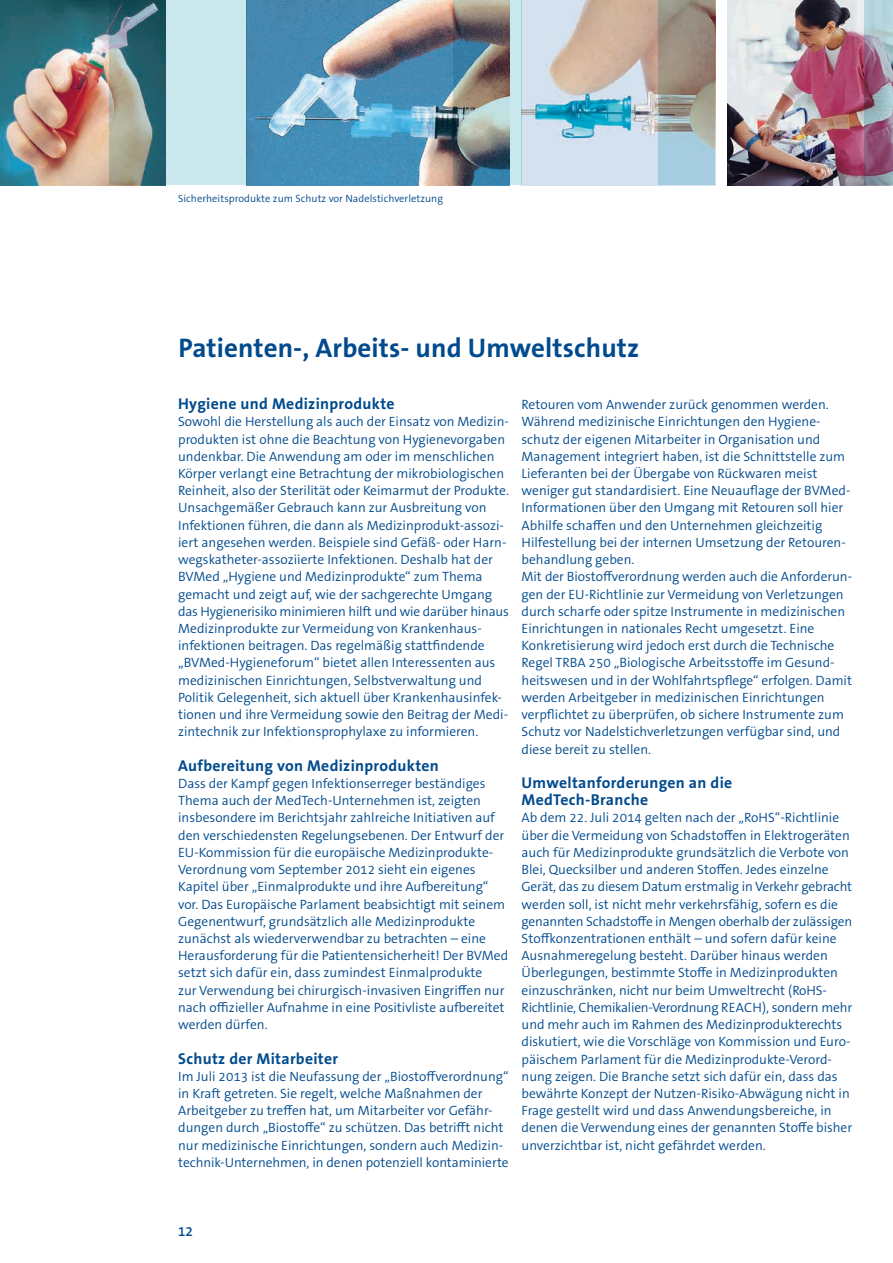
<style>
.page{position:relative;width:893px;height:1263px;background:#fff}
.page>*{position:absolute;margin:0;border:0;box-sizing:border-box;transform-origin:0 0}
.HEAD_18{font:700 27px "The Sans OT7";letter-spacing:.005em;color:#004a8d}
.COPY_9P_SUBLINE1{font:700 15.75px/17.2px "The Sans OT7";letter-spacing:.02em;color:#004a8d}
.COPY_9P{font:300 13.5px/17.2px "The Sans OT4";color:#004a8d}
.t1{font:600 13.5px "The Sans OT6";color:#004a8d}
.BVM2_BU{font:300 10.5px "The Sans OT4";letter-spacing:.005em;color:#004a8d}
</style>
<div class="page">
<img style="left:247px;top:0;width:206px;height:185px">
<img style="left:0;top:0;width:109px;height:185px">
<img style="left:522px;top:0;width:137px;height:185px">
<img style="left:728px;top:0;width:137px;height:185px">
<svg style="left:659px;top:0;width:56px;height:185px;background:#9c9f9b"></svg>
<svg style="left:865px;top:0;width:28px;height:185px;background:#9b8a9f"></svg>
<svg style="left:109px;top:0;width:138px;height:185px;background:#9dbbbe"></svg>
<img style="left:453px;top:0;width:69px;height:185px">
<p class="BVM2_BU" style="left:178px;top:192px;width:266px">Sicherheitsprodukte zum Schutz vor Nadelstichverletzung</p>
<p class="HEAD_18" style="left:178px;top:331px;width:462px">Patienten-, Arbeits- und Umweltschutz</p>
<p class="COPY_9P_SUBLINE1" style="left:178px;top:395px;width:218px">Hygiene und Medizinprodukte</p>
<p class="COPY_9P" style="left:178px;top:413px;width:332px">Sowohl die Herstellung als auch der Einsatz von Medizin&shy;produkten ist ohne die Beachtung von Hygienevorgaben undenkbar. Die Anwendung am oder im menschlichen Körper verlangt eine Betrachtung der mikrobiologischen Reinheit, also der Sterilität oder Keimarmut der Produkte.<br>Unsachgemäßer Gebrauch kann zur Ausbreitung von Infektionen führen, die dann als Medizinprodukt-assozi&shy;iert angesehen werden. Beispiele sind Gefäß- oder Harn&shy;wegskatheter-assoziierte Infektionen. Deshalb hat der BVMed „Hygiene und Medizinprodukte“ zum Thema gemacht und zeigt auf, wie der sachgerechte Umgang das Hygienerisiko minimieren hilft und wie darüber hinaus Medizinprodukte zur Vermeidung von Krankenhaus&shy;infektionen beitragen. Das regelmäßig stattfindende „BVMed-Hygieneforum“ bietet allen Interessenten aus medizinischen Einrichtungen, Selbstverwaltung und Politik Gelegenheit, sich aktuell über Krankenhausinfek&shy;tionen und ihre Vermeidung sowie den Beitrag der Medi&shy;zintechnik zur Infektionsprophylaxe zu informieren.</p>
<p class="COPY_9P_SUBLINE1" style="left:178px;top:757px;width:262px">Aufbereitung von Medizinprodukten</p>
<p class="COPY_9P" style="left:178px;top:775px;width:332px">Dass der Kampf gegen Infektionserreger beständiges Thema auch der MedTech-Unternehmen ist, zeigten insbesondere im Berichtsjahr zahlreiche Initiativen auf den verschiedensten Regelungsebenen. Der Entwurf der EU-Kommission für die europäische Medizinprodukte-Verordnung vom September 2012 sieht ein eigenes Kapitel über „Einmalprodukte und ihre Aufbereitung“ vor. Das Europäische Parlament beabsichtigt mit seinem Gegenentwurf, grundsätzlich alle Medizinprodukte zunächst als wiederverwendbar zu betrachten – eine Herausforderung für die Patientensicherheit! Der BVMed setzt sich dafür ein, dass zumindest Einmalprodukte<br>zur Verwendung bei chirurgisch-invasiven Eingriffen nur nach offizieller Aufnahme in eine Positivliste aufbereitet werden dürfen.</p>
<p class="COPY_9P_SUBLINE1" style="left:178px;top:1050px;width:161px">Schutz der Mitarbeiter</p>
<p class="COPY_9P" style="left:178px;top:1068px;width:332px">Im Juli 2013 ist die Neufassung der „Biostoffverordnung“ in Kraft getreten. Sie regelt, welche Maßnahmen der Arbeitgeber zu treffen hat, um Mitarbeiter vor Gefähr&shy;dungen durch „Biostoffe“ zu schützen. Das betrifft nicht nur medizinische Einrichtungen, sondern auch Medizin&shy;technik-Unternehmen, in denen potenziell kontaminierte</p>
<p class="COPY_9P" style="left:522px;top:396px;width:330px">Retouren vom Anwender zurück genommen werden.<br>Während medizinische Einrichtungen den Hygiene&shy;schutz der eigenen Mitarbeiter in Organisation und Management integriert haben, ist die Schnittstelle zum Lieferanten bei der Übergabe von Rückwaren meist weniger gut standardisiert. Eine Neuauflage der BVMed-Informationen über den Umgang mit Retouren soll hier Abhilfe schaffen und den Unternehmen gleichzeitig Hilfestellung bei der internen Umsetzung der Retouren&shy;behandlung geben.</p>
<p class="COPY_9P" style="left:522px;top:568px;width:332px">Mit der Biostoffverordnung werden auch die Anforderun&shy;gen der EU-Richtlinie zur Vermeidung von Verletzungen durch scharfe oder spitze Instrumente in medizinischen Einrichtungen in nationales Recht umgesetzt. Eine Konkretisierung wird jedoch erst durch die Technische Regel TRBA 250 „Biologische Arbeitsstoffe im Gesund&shy;heitswesen und in der Wohlfahrtspflege“ erfolgen. Damit werden Arbeitgeber in medizinischen Einrichtungen verpflichtet zu überprüfen, ob sichere Instrumente zum Schutz vor Nadelstichverletzungen verfügbar sind, und diese bereit zu stellen.</p>
<p class="COPY_9P_SUBLINE1" style="left:522px;top:774px;width:212px">Umweltanforderungen an die<br>MedTech-Branche</p>
<p class="COPY_9P" style="left:522px;top:809px;width:332px">Ab dem 22. Juli 2014 gelten nach der „RoHS“-Richtlinie über die Vermeidung von Schadstoffen in Elektrogeräten auch für Medizinprodukte grundsätzlich die Verbote von Blei, Quecksilber und anderen Stoffen. Jedes einzelne Gerät, das zu diesem Datum erstmalig in Verkehr gebracht werden soll, ist nicht mehr verkehrsfähig, sofern es die genannten Schadstoffe in Mengen oberhalb der zulässigen Stoffkonzentrationen enthält – und sofern dafür keine Ausnahmeregelung besteht. Darüber hinaus werden Überlegungen, bestimmte Stoffe in Medizinprodukten einzuschränken, nicht nur beim Umweltrecht (RoHS-Richtlinie, Chemikalien-Verordnung REACH), sondern mehr und mehr auch im Rahmen des Medizinprodukterechts diskutiert, wie die Vorschläge von Kommission und Euro&shy;päischem Parlament für die Medizinprodukte-Verord&shy;nung zeigen. Die Branche setzt sich dafür ein, dass das bewährte Konzept der Nutzen-Risiko-Abwägung nicht in Frage gestellt wird und dass Anwendungsbereiche, in denen die Verwendung eines der genannten Stoffe bisher unverzichtbar ist, nicht gefährdet werden.</p>
<p class="t1" style="left:178px;top:1222px;width:16px">12</p>
</div>
